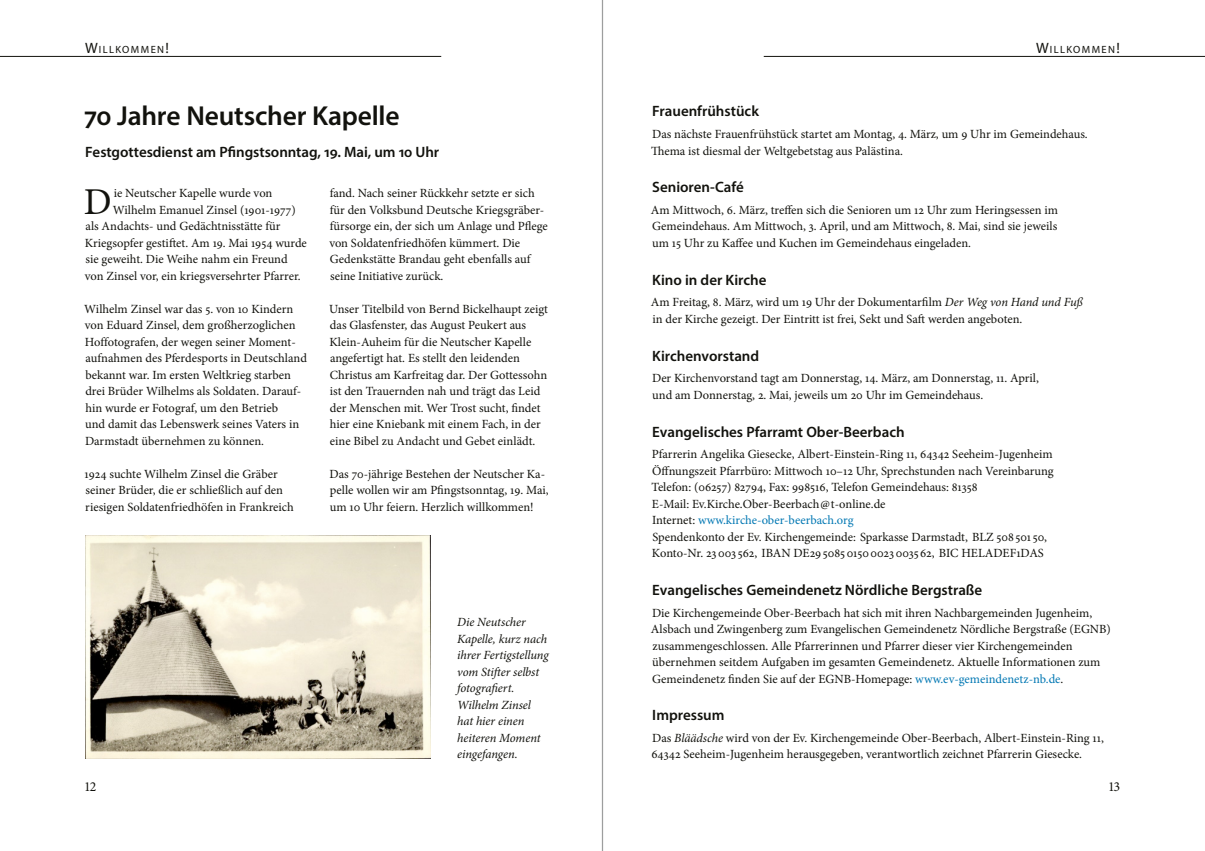
<style>
.page{position:relative;width:1205px;height:851px;background:#fff}
.page>*{position:absolute;margin:0;border:0;box-sizing:border-box;transform-origin:0 0}
.t1{font:37.88px "Minion Pro";color:#12120d}
.t2{font:600 27.5px "Myriad Pro";letter-spacing:-.01em;color:#12120d}
.t3{font:600 15px "Myriad Pro";color:#12120d}
.t4{font:13.75px "Minion Pro";color:#12120d}
.t5{font:12.5px/16.5px "Minion Pro";color:#12120d}
.t6{font:italic 12.5px/16.5px "Minion Pro";letter-spacing:-.01em;color:#12120d}
.t7{font:10.5px "Myriad Pro";letter-spacing:.13em;color:#12120d}
.s1{font-size:15px}
.s2{font-style:italic}
.s3{color:#0077b3}
</style>
<div class="page">
<hr style="left:764px;top:56px;width:441px;height:1px;background:#12120d">
<hr style="left:0;top:56px;width:441px;height:1px;background:#12120d">
<img style="left:85px;top:535px;width:345px;height:223px">
<hr style="left:602px;top:0;width:1px;height:850px;background:#9d9e9e">
<p class="t7" style="left:85px;top:43px;width:85px"><span class="s1">W</span>ILLKOMMEN<span class="s1">!</span></p>
<p class="t7" style="left:1036px;top:43px;width:85px"><span class="s1">W</span>ILLKOMMEN<span class="s1">!</span></p>
<h2 class="t2" style="left:85px;top:98px;width:317px">70 Jahre Neutscher Kapelle</h2>
<p class="t3" style="left:85px;top:143px;width:355px">Festgottesdienst am Pfingstsonntag, 19. Mai, um 10 Uhr</p>
<h1 class="t1" style="left:84px;top:176px;width:29px">D</h1>
<p class="t5" style="left:114px;top:185px;width:160px">ie Neutscher Kapelle wurde von</p>
<p class="t5" style="left:113px;top:201px;width:184px">Wilhelm Emanuel Zinsel (1901-1977)</p>
<p class="t5" style="left:86px;top:218px;width:196px">als Andachts- und Gedächtnisstätte für</p>
<p class="t5" style="left:85px;top:234px;width:223px">Kriegsopfer gestiftet. Am 19. Mai 1954 wurde</p>
<p class="t5" style="left:85px;top:251px;width:204px">sie geweiht. Die Weihe nahm ein Freund</p>
<p class="t5" style="left:85px;top:267px;width:217px">von Zinsel vor, ein kriegsversehrter Pfarrer.</p>
<p class="t5" style="left:84px;top:300px;width:224px">Wilhelm Zinsel war das 5. von 10 Kindern von Eduard Zinsel, dem großherzoglichen Hoffotografen, der wegen seiner Moment&shy;aufnahmen des Pferdesports in Deutschland bekannt war. Im ersten Weltkrieg starben drei Brüder Wilhelms als Soldaten. Darauf&shy;hin wurde er Fotograf, um den Betrieb<br>und damit das Lebenswerk seines Vaters in Darmstadt übernehmen zu können.</p>
<p class="t5" style="left:85px;top:465px;width:211px">1924 suchte Wilhelm Zinsel die Gräber seiner Brüder, die er schließlich auf den riesigen Soldatenfriedhöfen in Frankreich</p>
<p class="t5" style="left:329px;top:185px;width:220px">fand. Nach seiner Rückkehr setzte er sich für den Volksbund Deutsche Kriegsgräber&shy;fürsorge ein, der sich um Anlage und Pflege von Soldatenfriedhöfen kümmert. Die Gedenkstätte Brandau geht ebenfalls auf seine Initiative zurück.</p>
<p class="t5" style="left:329px;top:300px;width:220px">Unser Titelbild von Bernd Bickelhaupt zeigt das Glasfenster, das August Peukert aus Klein-Auheim für die Neutscher Kapelle angefertigt hat. Es stellt den leidenden Christus am Karfreitag dar. Der Gottessohn ist den Trauernden nah und trägt das Leid der Menschen mit. Wer Trost sucht, findet hier eine Kniebank mit einem Fach, in der eine Bibel zu Andacht und Gebet einlädt.</p>
<p class="t5" style="left:329px;top:465px;width:220px">Das 70-jährige Bestehen der Neutscher Ka&shy;pelle wollen wir am Pfingstsonntag, 19. Mai, um 10 Uhr feiern. Herzlich willkommen!</p>
<p class="t6" style="left:457px;top:614px;width:93px">Die Neutscher<br>Kapelle, kurz nach ihrer Fertigstellung vom Stifter selbst fotografiert.<br>Wilhelm Zinsel hat hier einen heiteren Moment eingefangen.</p>
<p class="t3" style="left:652px;top:102px;width:108px">Frauenfrühstück</p>
<p class="t5" style="left:651px;top:126px;width:438px">Das nächste Frauenfrühstück startet am Montag, 4. März, um 9 Uhr im Gemeindehaus.<br>Thema ist diesmal der Weltgebetstag aus Palästina.</p>
<p class="t3" style="left:652px;top:178px;width:93px">Senioren-Café</p>
<p class="t5" style="left:651px;top:202px;width:409px;text-align:justify">Am Mittwoch, 6. März, treffen sich die Senioren um 12 Uhr zum Heringsessen im Gemeindehaus. Am Mittwoch, 3. April, und am Mittwoch, 8. Mai, sind sie jeweils um 15 Uhr zu Kaffee und Kuchen im Gemeindehaus eingeladen.</p>
<p class="t3" style="left:652px;top:270px;width:116px">Kino in der Kirche</p>
<p class="t5" style="left:651px;top:294px;width:433px">Am Freitag, 8. März, wird um 19 Uhr der Dokumentarfilm <span class="s2">Der Weg von Hand und Fuß </span>in der Kirche gezeigt. Der Eintritt ist frei, Sekt und Saft werden angeboten.</p>
<p class="t3" style="left:652px;top:346px;width:108px">Kirchenvorstand</p>
<p class="t5" style="left:652px;top:370px;width:388px">Der Kirchenvorstand tagt am Donnerstag, 14. März, am Donnerstag, 11. April, und am Donnerstag, 2. Mai, jeweils um 20 Uhr im Gemeindehaus.</p>
<p class="t3" style="left:652px;top:422px;width:254px">Evangelisches Pfarramt Ober-Beerbach</p>
<p class="t5" style="left:651px;top:446px;width:404px">Pfarrerin Angelika Giesecke, Albert-Einstein-Ring 11, 64342 Seeheim-Jugenheim Öffnungszeit Pfarrbüro: Mittwoch 10–12 Uhr, Sprechstunden nach Vereinbarung Telefon: (06257) 82794, Fax: 998516, Telefon Gemeindehaus: 81358<br>E-Mail: Ev.Kirche.Ober-Beerbach @ t-online.de<br>Internet: <span class="s3">www.kirche-ober-beerbach.org<br></span>Spendenkonto der Ev. Kirchengemeinde: Sparkasse Darmstadt, BLZ 508 501 50, Konto-Nr. 23003 562, IBAN DE29 5085015000230035 62, BIC HELADEF1DAS</p>
<p class="t3" style="left:652px;top:580px;width:331px">Evangelisches Gemeindenetz Nördliche Bergstraße</p>
<p class="t5" style="left:651px;top:604px;width:461px">Die Kirchengemeinde Ober-Beerbach hat sich mit ihren Nachbargemeinden Jugenheim, Alsbach und Zwingenberg zum Evangelischen Gemeindenetz Nördliche Bergstraße (EGNB) zusammengeschlossen. Alle Pfarrerinnen und Pfarrer dieser vier Kirchengemeinden übernehmen seitdem Aufgaben im gesamten Gemeindenetz. Aktuelle Informationen zum Gemeindenetz finden Sie auf der EGNB-Homepage: <span class="s3">www.ev-gemeindenetz-nb.de</span>.</p>
<p class="t3" style="left:652px;top:705px;width:74px">Impressum</p>
<p class="t5" style="left:651px;top:729px;width:454px">Das <span class="s2">Bläädsche</span> wird von der Ev. Kirchengemeinde Ober-Beerbach, Albert-Einstein-Ring 11,<br>64342 Seeheim-Jugenheim herausgegeben, verantwortlich zeichnet Pfarrerin Giesecke.</p>
<p class="t4" style="left:85px;top:777px;width:13px">12</p>
<p class="t4" style="left:1109px;top:777px;width:12px">13</p>
</div>
